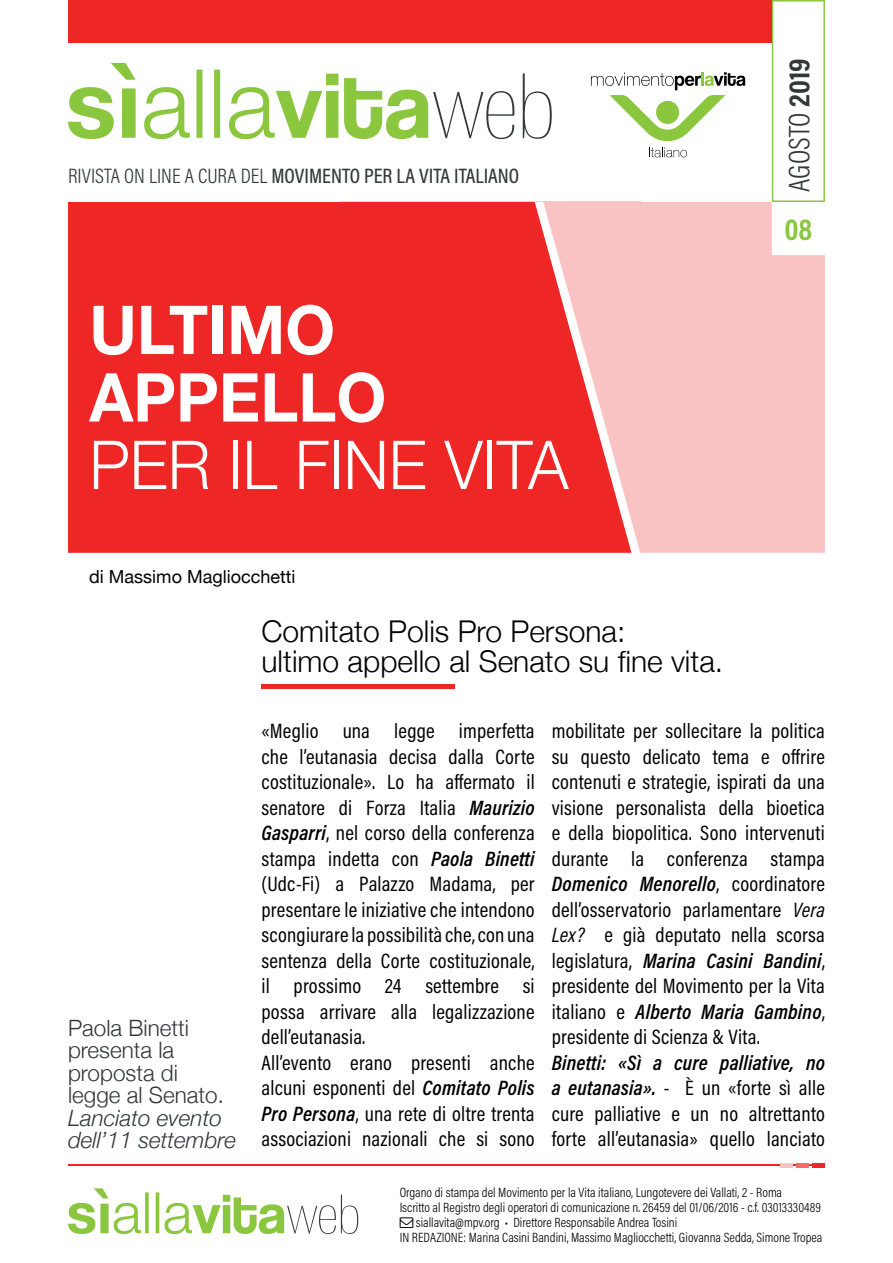
<style>
.page{position:relative;width:893px;height:1263px;background:#fff}
.page>*{position:absolute;margin:0;border:0;box-sizing:border-box;transform-origin:0 0}
.t1{font:700 67.5px/67.5px "Helvetica Neue";color:#fff;scale:.95 1}
.t2{font:300 67.5px "Helvetica Neue";color:#fff;scale:.95 1}
.t3{font:300 30px/30px "Helvetica Neue";color:#000001}
.t4{font:300 30px "Acumin Pro Cond";color:#323738}
.t5{font:700 30px "Acumin Pro Cond";color:#8bc63f}
.t6{font:300 22.5px/22.5px "Helvetica Neue";color:#323738}
.t7{font:italic 300 22.5px/22.5px "Helvetica Neue";color:#323738}
.t8{font:21px/25.5px "Acumin Pro Cond";letter-spacing:.01em;color:#000001;text-align:justify}
.t9{font:500 21px "Acumin Pro Cond";color:#323738}
.t10{font:18px "Helvetica Neue";color:#000001}
.t11{font:300 13.5px "Acumin Pro Cond";color:#000001}
.s1{font-weight:300}
.s2{font-weight:700}
.s3{font-weight:600;font-style:italic}
.s4{font-style:italic}
</style>
<div class="page">
<svg style="left:68px;top:63px;width:484px;height:76px"></svg>
<svg style="left:591px;top:72px;width:154px;height:69px"></svg>
<svg style="left:649px;top:147px;width:38px;height:10px"></svg>
<svg style="left:772px;top:0;width:53px;height:202px"></svg>
<svg style="left:68px;top:1188px;width:290px;height:46px"></svg>
<div style="left:640px;top:202px;width:185px;height:351px;background:#f9c3c3"></div>
<div style="left:68px;top:0;width:704px;height:43px;background:#ee2726"></div>
<div style="left:631px;top:202px;width:9px;height:351px;background:#f9c3c3"></div>
<svg style="left:68px;top:202px;width:563px;height:351px;background:#ef3534"></svg>
<hr style="left:68px;top:1164px;width:757px;height:2px;background:#ee2726">
<hr style="left:812px;top:1163px;width:13px;height:4px;background:#ee2726">
<hr style="left:796px;top:1163px;width:13px;height:4px;background:#f16c6b">
<hr style="left:780px;top:1163px;width:13px;height:4px;background:#f9c3c3">
<hr style="left:261px;top:685px;width:194px;height:4px;background:#ee2726">
<p class="t9" style="left:68px;top:162px;width:453px"><span class="s1">RIVISTA ON LINE A CURA DEL</span> MOVIMENTO PER LA VITA ITALIANO</p>
<h1 class="t1" style="left:89px;top:298px;width:314px">ULTIMO<br>APPELLO</h1>
<h1 class="t2" style="left:89px;top:410px;width:506px">PER IL FINE VITA</h1>
<p class="t10" style="left:89px;top:563px;width:208px">di Massimo Magliocchetti</p>
<h2 class="t3" style="left:261px;top:614px;width:463px">Comitato Polis Pro Persona:<br>ultimo appello al Senato su fine vita.</h2>
<h2 class="t4" style="left:780px;top:192px;width:135px;rotate:-90deg">AGOSTO <span class="s2">2019</span></h2>
<h2 class="t5" style="left:784px;top:209px;width:29px">08</h2>
<p class="t6" style="left:68px;top:1015px;width:157px">Paola Binetti presenta la proposta di legge al Senato.</p>
<p class="t7" style="left:68px;top:1105px;width:169px">Lanciato evento dell’11 settembre</p>
<p class="t8" style="left:261px;top:718px;width:275px;text-align:left">«Meglio una legge imperfetta che l’eutanasia decisa dalla Corte costituzionale». Lo ha affermato il senatore di Forza Italia <span class="s3">Maurizio Gasparri</span>, nel corso della conferenza stampa indetta con <span class="s3">Paola Binetti </span>(Udc-Fi) a Palazzo Madama, per presentare le iniziative che intendono scongiurare la possibilità che, con una sentenza della Corte costituzionale, il prossimo 24 settembre si possa arrivare alla legalizzazione dell’eutanasia.<br>All’evento erano presenti anche alcuni esponenti del <span class="s3">Comitato Polis Pro Persona</span>, una rete di oltre trenta associazioni nazionali che si sono</p>
<p class="t8" style="left:552px;top:718px;width:275px">mobilitate per sollecitare la politica su questo delicato tema e offrire contenuti e strategie, ispirati da una visione personalista della bioetica e della biopolitica. Sono intervenuti durante la conferenza stampa <span class="s3">Domenico Menorello</span>, coordinatore dell’osservatorio parlamentare <span class="s4">Vera Lex?</span> e già deputato nella scorsa legislatura, <span class="s3">Marina Casini Bandini</span>, presidente del Movimento per la Vita italiano e <span class="s3">Alberto Maria Gambino</span>, presidente di Scienza &amp; Vita.</p>
<p class="t8" style="left:552px;top:1049px;width:275px"><span class="s3">Binetti: «Sì a cure palliative, no a eutanasia».</span> - È un «forte sì alle cure palliative e un no altrettanto forte all’eutanasia» quello lanciato</p>
<p class="t11" style="left:400px;top:1183px;width:384px">Organo di stampa del Movimento per la Vita italiano, Lungotevere dei Vallati, 2 - Roma</p>
<p class="t11" style="left:400px;top:1198px;width:423px">Iscritto al Registro degli operatori di comunicazione n. 26459 del 01/06/2016 - c.f. 03013330489</p>
<p class="t11" style="left:416px;top:1213px;width:263px">siallavita@mpv.org • Direttore Responsabile Andrea Tosini</p>
<p class="t11" style="left:400px;top:1228px;width:424px">IN REDAZIONE: Marina Casini Bandini, Massimo Magliocchetti, Giovanna Sedda, Simone Tropea</p>
</div>
